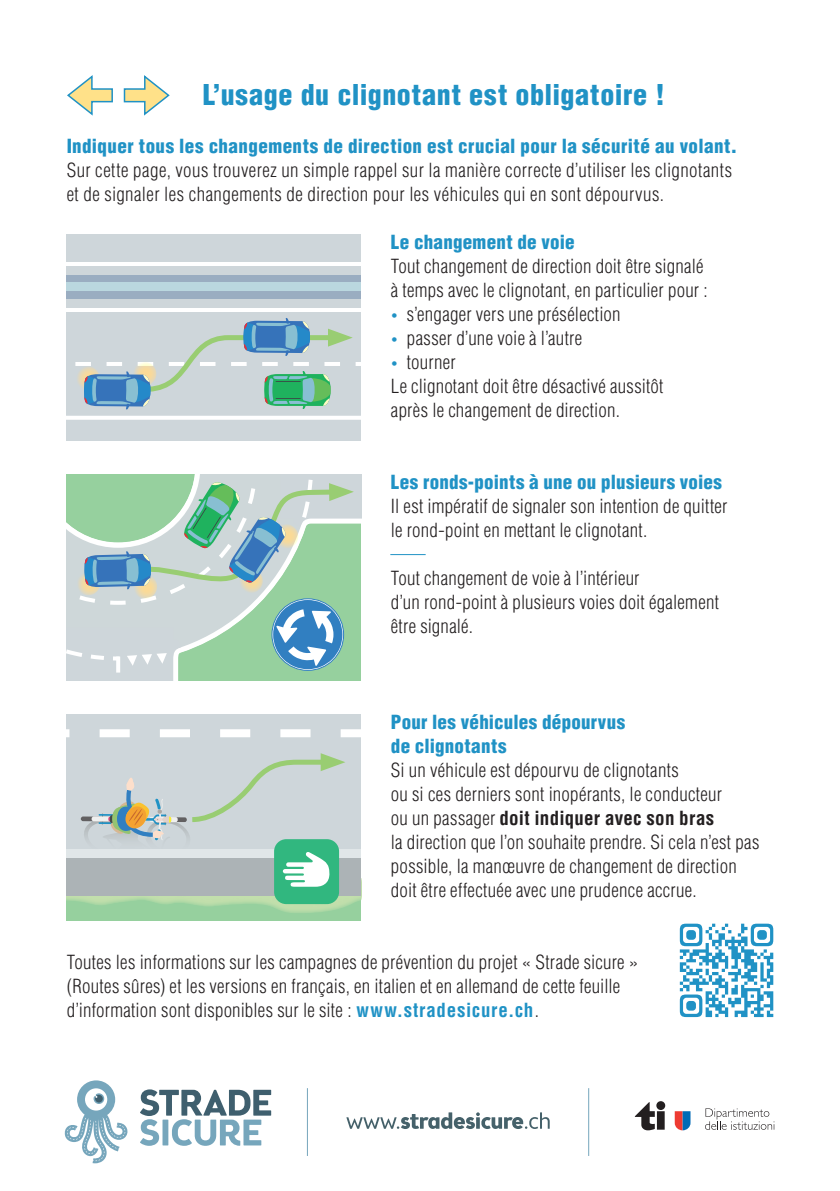
<style>
.page{position:relative;width:840px;height:1191px;background:#fff}
.page>*{position:absolute;margin:0;border:0;box-sizing:border-box;transform-origin:0 0}
.t1{font:900 condensed 28px "Helvetica LT";letter-spacing:.02em;color:#2092c5}
.t2{font:300 condensed 19px/24px "Helvetica LT";letter-spacing:.015em;color:#231f20}
.t3{font:900 condensed 19px "Helvetica LT";letter-spacing:.02em;color:#2092c5}
.t4{font:700 condensed 19px "Helvetica LT";letter-spacing:.015em;color:#231f20}
.s1{font-size:12px;color:#2092c5}
.s2{font-weight:300}
.s3{font-weight:700;color:#2092c5}
</style>
<div class="page">
<div style="left:67px;top:714px;width:294px;height:207px;background:#96d09e"></div>
<div style="left:67px;top:714px;width:294px;height:140px;background:#ced6da"></div>
<svg style="left:67px;top:729px;width:294px;height:8px"></svg>
<div style="left:67px;top:234px;width:294px;height:207px;background:#ced6da"></div>
<div style="left:67px;top:275px;width:294px;height:23px;background:#9aadc1"></div>
<hr style="left:67px;top:262px;width:294px;height:4px;background:#fff">
<hr style="left:67px;top:308px;width:294px;height:3px;background:#fff">
<div style="left:67px;top:282px;width:294px;height:9px;background:#bad7df"></div>
<hr style="left:67px;top:416px;width:294px;height:4px;background:#fff">
<svg style="left:75px;top:318px;width:286px;height:91px"></svg>
<svg style="left:67px;top:474px;width:294px;height:207px;background:#aacdc0"></svg>
<svg style="left:193px;top:507px;width:13px;height:22px"></svg>
<svg style="left:207px;top:516px;width:14px;height:22px"></svg>
<svg style="left:123px;top:75px;width:47px;height:41px"></svg>
<svg style="left:67px;top:75px;width:46px;height:41px"></svg>
<svg style="left:67px;top:753px;width:294px;height:160px"></svg>
<hr style="left:390px;top:554px;width:35px;height:1px;background:#2092c5">
<svg style="left:679px;top:923px;width:93px;height:94px"></svg>
<svg style="left:140px;top:1089px;width:131px;height:56px"></svg>
<svg style="left:64px;top:1080px;width:64px;height:83px"></svg>
<svg style="left:346px;top:1112px;width:203px;height:17px"></svg>
<hr style="left:307px;top:1088px;width:1px;height:68px;background:#76a6bc">
<hr style="left:588px;top:1088px;width:1px;height:68px;background:#76a6bc">
<svg style="left:674px;top:1111px;width:16px;height:19px"></svg>
<svg style="left:634px;top:1101px;width:30px;height:29px"></svg>
<svg style="left:705px;top:1108px;width:69px;height:21px"></svg>
<p class="t1" style="left:203px;top:77px;width:463px">L’usage du clignotant est obligatoire !</p>
<p class="t3" style="left:67px;top:134px;width:671px">Indiquer tous les changements de direction est crucial pour la sécurité au volant.</p>
<p class="t2" style="left:67px;top:158px;width:666px">Sur cette page, vous trouverez un simple rappel sur la manière correcte d’utiliser les clignotants</p>
<p class="t2" style="left:67px;top:182px;width:598px">et de signaler les changements de direction pour les véhicules qui en sont dépourvus.</p>
<p class="t3" style="left:390px;top:230px;width:185px">Le changement de voie</p>
<p class="t2" style="left:390px;top:254px;width:314px">Tout changement de direction doit être signalé</p>
<p class="t2" style="left:390px;top:278px;width:318px">à temps avec le clignotant, en particulier pour :</p>
<p class="t2" style="left:390px;top:302px;width:231px"><span class="s1">•</span> s’engager vers une présélection</p>
<p class="t2" style="left:390px;top:326px;width:193px"><span class="s1">•</span> passer d’une voie à l’autre</p>
<p class="t2" style="left:390px;top:350px;width:66px"><span class="s1">•</span> tourner</p>
<p class="t2" style="left:390px;top:374px;width:274px">Le clignotant doit être désactivé aussitôt</p>
<p class="t2" style="left:390px;top:398px;width:230px">après le changement de direction.</p>
<p class="t3" style="left:390px;top:470px;width:332px">Les ronds-points à une ou plusieurs voies</p>
<p class="t2" style="left:390px;top:494px;width:338px">Il est impératif de signaler son intention de quitter</p>
<p class="t2" style="left:390px;top:518px;width:258px">le rond-point en mettant le clignotant.</p>
<p class="t2" style="left:390px;top:566px;width:250px">Tout changement de voie à l’intérieur</p>
<p class="t2" style="left:390px;top:590px;width:329px">d’un rond-point à plusieurs voies doit également</p>
<p class="t2" style="left:390px;top:614px;width:84px">être signalé.</p>
<p class="t3" style="left:390px;top:710px;width:236px">Pour les véhicules dépourvus</p>
<p class="t3" style="left:390px;top:734px;width:117px">de clignotants</p>
<p class="t2" style="left:390px;top:758px;width:289px">Si un véhicule est dépourvu de clignotants</p>
<p class="t2" style="left:390px;top:782px;width:332px">ou si ces derniers sont inopérants, le conducteur</p>
<p class="t4" style="left:390px;top:806px;width:324px"><span class="s2">ou un passager</span> doit indiquer avec son bras</p>
<p class="t2" style="left:390px;top:830px;width:370px">la direction que l’on souhaite prendre. Si cela n’est pas possible, la manœuvre de changement de direction</p>
<p class="t2" style="left:390px;top:878px;width:307px">doit être effectuée avec une prudence accrue.</p>
<p class="t2" style="left:67px;top:950px;width:572px">Toutes les informations sur les campagnes de prévention du projet « Strade sicure »</p>
<p class="t2" style="left:67px;top:974px;width:554px">(Routes sûres) et les versions en français, en italien et en allemand de cette feuille</p>
<p class="t2" style="left:67px;top:998px;width:473px">d’information sont disponibles sur le site : <span class="s3">www.stradesicure.ch</span>.</p>
</div>
